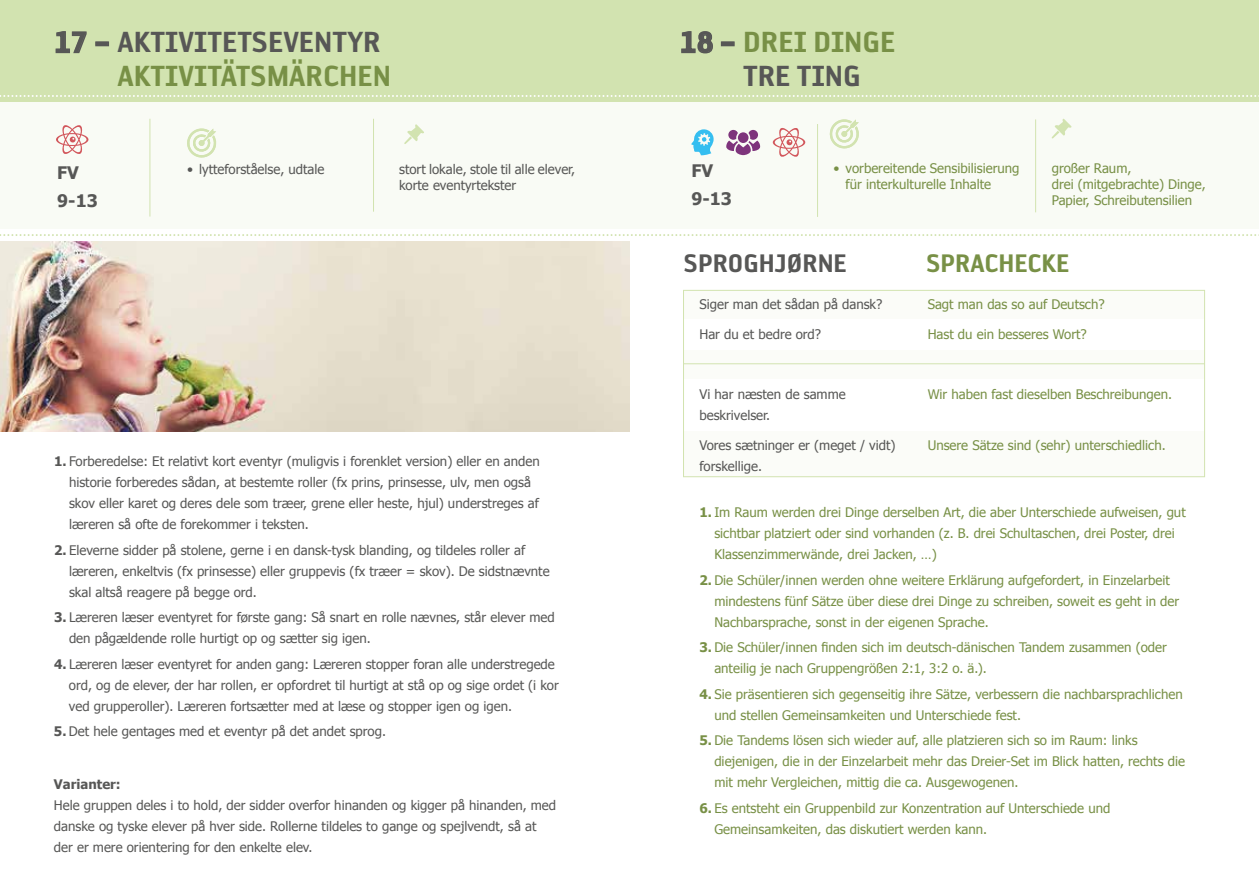
<style>
.page{position:relative;width:1259px;height:893px;background:#fff}
.page>*{position:absolute;margin:0;border:0;box-sizing:border-box;transform-origin:0 0}
.t1{font:33.45px/33.5px "Reykjavik One C Gauge";color:#575756}
.t2{font:33.45px "Reykjavik One C Gauge";color:#789046}
.t3{font:29.1px "Reykjavik One C Gauge";color:#575756}
.t4{font:29.1px "Reykjavik One C Gauge";color:#789046}
.t5{font:700 17.25px "Tahoma";color:#575756}
.t6{font:13.2px/21px "Tahoma";color:#575756}
.t7{font:13.2px/21px "Tahoma";color:#789046}
.t8{font:700 13.2px "Tahoma";color:#575756}
.s1{color:#789046}
.s2{font-weight:700}
</style>
<div class="page">
<svg style="left:0;top:234px;width:1259px;height:2px"></svg>
<div style="left:0;top:0;width:1259px;height:102px;background:#d2e3b0"></div>
<svg style="left:0;top:95px;width:1259px;height:2px"></svg>
<svg style="left:55px;top:31px;width:32px;height:23px"></svg>
<div style="left:95px;top:41px;width:14px;height:5px;border:2px solid #575756"></div>
<svg style="left:681px;top:31px;width:32px;height:23px"></svg>
<div style="left:721px;top:41px;width:13px;height:5px;border:2px solid #575756"></div>
<div style="left:0;top:102px;width:1259px;height:127px;background:#f9fbf5"></div>
<hr style="left:150px;top:119px;width:1px;height:98px;background:#d2e3b0">
<svg style="left:187px;top:128px;width:29px;height:30px"></svg>
<svg style="left:404px;top:124px;width:20px;height:20px"></svg>
<hr style="left:373px;top:119px;width:1px;height:93px;background:#d2e3b0">
<svg style="left:1051px;top:119px;width:20px;height:20px"></svg>
<svg style="left:829px;top:119px;width:30px;height:30px"></svg>
<hr style="left:817px;top:124px;width:1px;height:93px;background:#d2e3b0">
<hr style="left:1035px;top:119px;width:1px;height:93px;background:#d2e3b0">
<svg style="left:773px;top:128px;width:32px;height:29px"></svg>
<svg style="left:56px;top:125px;width:32px;height:29px"></svg>
<svg style="left:726px;top:130px;width:34px;height:25px"></svg>
<div style="left:738px;top:132px;width:10px;height:11px;background:#7e347c;border-radius:50%"></div>
<svg style="left:691px;top:129px;width:22px;height:26px"></svg>
<div style="left:683px;top:432px;width:522px;height:45px;background:#fbfcf8"></div>
<div style="left:683px;top:350px;width:522px;height:29px;background:#fbfcf8"></div>
<div style="left:683px;top:290px;width:522px;height:28px;background:#fbfcf8"></div>
<hr style="left:683px;top:363px;width:522px;height:1px;background:#d2e3b0">
<div style="left:683px;top:290px;width:522px;height:187px;border:1px solid #d2e3b0"></div>
<img style="left:0;top:241px;width:629px;height:191px">
<h1 class="t1" style="left:54px;top:26px;width:328px">17 – AKTIVITETSEVENTYR</h1>
<h1 class="t2" style="left:117px;top:58px;width:275px">AKTIVITÄTSMÄRCHEN</h1>
<h1 class="t1" style="left:743px;top:26px;width:154px;text-indent:-63px">18 – <span class="s1">DREI DINGE<br></span>TRE TING</h1>
<h3 class="t5" style="left:57px;top:161px;width:23px">FV</h3>
<h3 class="t5" style="left:57px;top:188px;width:42px">9-13</h3>
<p class="t6" style="left:187px;top:158px;width:139px">• lytteforståelse, udtale</p>
<p class="t6" style="left:399px;top:161px;width:178px;line-height:15.9px">stort lokale, stole til alle elever, korte eventyrtekster</p>
<h3 class="t5" style="left:691px;top:159px;width:23px">FV</h3>
<p class="t7" style="left:845px;top:160px;width:175px;line-height:15.9px;text-indent:-12px">• vorbereitende Sensibilisierung für interkulturelle Inhalte</p>
<p class="t7" style="left:1051px;top:160px;width:155px;line-height:15.9px">großer Raum,<br>drei (mitgebrachte) Dinge,<br>Papier, Schreibutensilien</p>
<h3 class="t5" style="left:691px;top:186px;width:42px">9-13</h3>
<h2 class="t3" style="left:683px;top:248px;width:165px">SPROGHJØRNE</h2>
<h2 class="t4" style="left:926px;top:248px;width:145px">SPRACHECKE</h2>
<p class="t6" style="left:699px;top:293px;width:184px">Siger man det sådan på dansk?</p>
<p class="t6" style="left:699px;top:323px;width:123px">Har du et bedre ord?</p>
<p class="t7" style="left:927px;top:294px;width:178px">Sagt man das so auf Deutsch?</p>
<p class="t7" style="left:927px;top:324px;width:161px">Hast du ein besseres Wort?</p>
<p class="t6" style="left:69px;top:450px;width:472px;text-indent:-15px"><span class="s2">1.</span> Forberedelse: Et relativt kort eventyr (muligvis i forenklet version) eller en anden historie forberedes sådan, at bestemte roller (fx prins, prinsesse, ulv, men også skov eller karet og deres dele som træer, grene eller heste, hjul) understreges af læreren så ofte de forekommer i teksten.</p>
<p class="t6" style="left:69px;top:539px;width:482px;text-indent:-15px"><span class="s2">2.</span> Eleverne sidder på stolene, gerne i en dansk-tysk blanding, og tildeles roller af læreren, enkeltvis (fx prinsesse) eller gruppevis (fx træer = skov). De sidstnævnte skal altså reagere på begge ord.</p>
<p class="t6" style="left:69px;top:606px;width:487px;text-indent:-15px"><span class="s2">3.</span> Læreren læser eventyret for første gang: Så snart en rolle nævnes, står elever med den pågældende rolle hurtigt op og sætter sig igen.</p>
<p class="t6" style="left:69px;top:653px;width:491px;text-indent:-15px"><span class="s2">4.</span> Læreren læser eventyret for anden gang: Læreren stopper foran alle understregede ord, og de elever, der har rollen, er opfordret til hurtigt at stå op og sige ordet (i kor ved grupperoller). Læreren fortsætter med at læse og stopper igen og igen.</p>
<p class="t6" style="left:54px;top:720px;width:333px"><span class="s2">5.</span> Det hele gentages med et eventyr på det andet sprog.</p>
<p class="t8" style="left:54px;top:775px;width:68px">Varianter:</p>
<p class="t6" style="left:54px;top:794px;width:504px">Hele gruppen deles i to hold, der sidder overfor hinanden og kigger på hinanden, med danske og tyske elever på hver side. Rollerne tildeles to gange og spejlvendt, så at der er mere orientering for den enkelte elev.</p>
<p class="t6" style="left:699px;top:383px;width:148px">Vi har næsten de samme beskrivelser.</p>
<p class="t6" style="left:699px;top:434px;width:198px">Vores sætninger er (meget / vidt) forskellige.</p>
<p class="t7" style="left:927px;top:384px;width:246px">Wir haben fast dieselben Beschreibungen.</p>
<p class="t7" style="left:927px;top:435px;width:240px">Unsere Sätze sind (sehr) unterschiedlich.</p>
<p class="t7" style="left:714px;top:501px;width:473px;text-indent:-15px"><span class="s2">1.</span> Im Raum werden drei Dinge derselben Art, die aber Unterschiede aufweisen, gut sichtbar platziert oder sind vorhanden (z. B. drei Schultaschen, drei Poster, drei<br>Klassenzimmerwände, drei Jacken, …)</p>
<p class="t7" style="left:714px;top:569px;width:466px;text-indent:-15px"><span class="s2">2.</span> Die Schüler/innen werden ohne weitere Erklärung aufgefordert, in Einzelarbeit mindestens fünf Sätze über diese drei Dinge zu schreiben, soweit es geht in der<br>Nachbarsprache, sonst in der eigenen Sprache.</p>
<p class="t7" style="left:714px;top:636px;width:454px;text-indent:-15px"><span class="s2">3.</span> Die Schüler/innen finden sich im deutsch-dänischen Tandem zusammen (oder anteilig je nach Gruppengrößen 2:1, 3:2 o. ä.).</p>
<p class="t7" style="left:714px;top:683px;width:470px;text-indent:-15px"><span class="s2">4.</span> Sie präsentieren sich gegenseitig ihre Sätze, verbessern die nachbarsprachlichen und stellen Gemeinsamkeiten und Unterschiede fest.</p>
<p class="t7" style="left:714px;top:729px;width:472px;text-indent:-15px"><span class="s2">5.</span> Die Tandems lösen sich wieder auf, alle platzieren sich so im Raum: links diejenigen, die in der Einzelarbeit mehr das Dreier-Set im Blick hatten, rechts die mit mehr Vergleichen, mittig die ca. Ausgewogenen.</p>
<p class="t7" style="left:714px;top:797px;width:397px;text-indent:-15px"><span class="s2">6.</span> Es entsteht ein Gruppenbild zur Konzentration auf Unterschiede und<br>Gemeinsamkeiten, das diskutiert werden kann.</p>
</div>
